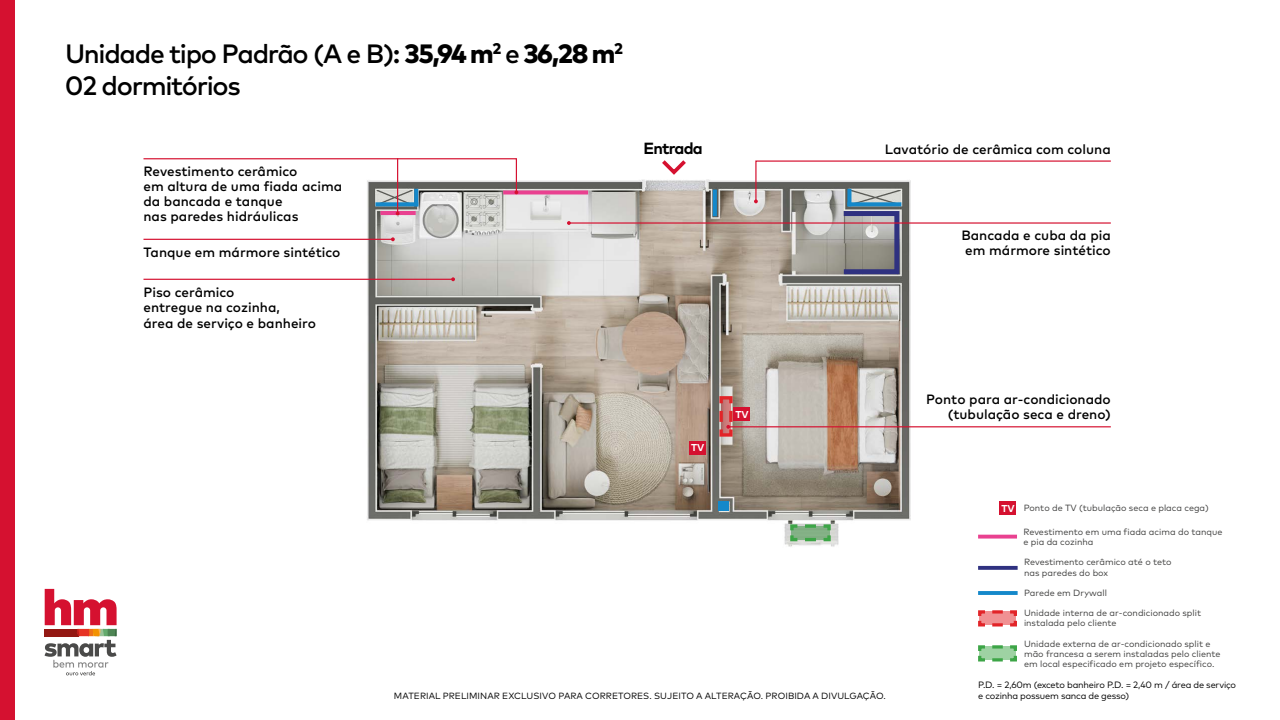
<style>
.page{position:relative;width:1280px;height:720px;background:#fff}
.page>*{position:absolute;margin:0;border:0;box-sizing:border-box;transform-origin:0 0}
.t1{font:500 26.5px/31.8px "Mark Pro";letter-spacing:-.05em;color:#000}
.t2{font:700 16.15px "Mark Pro";letter-spacing:-.05em;color:#000}
.t3{font:500 13.5px/15px "Mark Pro";color:#000}
.t4{font:700 10px "Mark Pro";color:#fff}
.t5{font:9.2px/11.1px "Mark Pro";letter-spacing:-.02em;color:#000}
.t6{font:9px/10.3px "Mark Pro";color:#3d3d3c}
.t7{font:9px "Mark Pro";letter-spacing:.005em;color:#000}
.s1{font-weight:800}
.s2{font-weight:700;font-size:10px;color:#fff}
</style>
<div class="page">
<div style="left:0;top:0;width:15px;height:720px;background:#d51130"></div>
<img style="left:363px;top:179px;width:551px;height:368px">
<div style="left:841px;top:211px;width:58px;height:63px;border:5px solid #2f3180"></div>
<div style="left:503px;top:190px;width:85px;height:5px;background:#e94190"></div>
<hr style="left:380px;top:211px;width:36px;height:4px;background:#e94190">
<svg style="left:143px;top:158px;width:375px;height:36px"></svg>
<svg style="left:789px;top:523px;width:43px;height:20px"></svg>
<hr style="left:728px;top:426px;width:383px;height:1px;background:#d51130">
<svg style="left:718px;top:394px;width:16px;height:44px"></svg>
<svg style="left:662px;top:160px;width:24px;height:15px"></svg>
<svg style="left:375px;top:202px;width:39px;height:4px"></svg>
<hr style="left:847px;top:202px;width:54px;height:4px;background:#1488ca">
<hr style="left:144px;top:279px;width:309px;height:1px;background:#d51130">
<svg style="left:451px;top:277px;width:4px;height:4px"></svg>
<hr style="left:144px;top:239px;width:249px;height:1px;background:#d51130">
<svg style="left:391px;top:237px;width:4px;height:4px"></svg>
<hr style="left:569px;top:222px;width:542px;height:2px;background:#d51130">
<svg style="left:567px;top:221px;width:4px;height:4px"></svg>
<hr style="left:397px;top:158px;width:1px;height:56px;background:#d51130">
<svg style="left:44px;top:589px;width:73px;height:86px"></svg>
<svg style="left:414px;top:189px;width:4px;height:17px"></svg>
<svg style="left:713px;top:190px;width:4px;height:26px"></svg>
<svg style="left:754px;top:160px;width:357px;height:43px"></svg>
<div style="left:718px;top:501px;width:11px;height:10px;background:#1488ca"></div>
<svg style="left:978px;top:535px;width:39px;height:4px"></svg>
<svg style="left:978px;top:566px;width:40px;height:4px"></svg>
<hr style="left:978px;top:591px;width:40px;height:4px;background:#1f8ecc">
<svg style="left:978px;top:610px;width:39px;height:17px"></svg>
<svg style="left:978px;top:645px;width:39px;height:17px"></svg>
<div style="left:1000px;top:501px;width:16px;height:14px;background:#d51130"></div>
<div style="left:689px;top:441px;width:17px;height:13px;background:#d51130"></div>
<div style="left:734px;top:407px;width:16px;height:14px;background:#d51130"></div>
<h1 class="t1" style="left:65px;top:35px;width:559px">Unidade tipo Padrão (A e B): <span class="s1">35,94 m</span><sup>2</sup> e <span class="s1">36,28 m</span><sup>2<br></sup>02 dormitórios</h1>
<h3 class="t3" style="left:144px;top:163px;width:200px">Revestimento cerâmico<br>em altura de uma fiada acima da bancada e tanque<br>nas paredes hidráulicas</h3>
<h3 class="t3" style="left:144px;top:243px;width:199px">Tanque em mármore sintético</h3>
<h3 class="t3" style="left:144px;top:283px;width:174px;line-height:15.8px">Piso cerâmico<br>entregue na cozinha,<br>área de serviço e banheiro</h3>
<h2 class="t2" style="left:643px;top:136px;width:61px">Entrada</h2>
<p class="t4" style="left:691px;top:440px;width:15px">TV</p>
<p class="t4" style="left:735px;top:407px;width:15px">TV</p>
<h3 class="t3" style="left:885px;top:140px;width:227px">Lavatório de cerâmica com coluna</h3>
<h3 class="t3" style="left:961px;top:226px;width:151px">Bancada e cuba da pia em mármore sintético</h3>
<h3 class="t3" style="left:926px;top:391px;width:186px;text-align:right">Ponto para ar-condicionado (tubulação seca e dreno)</h3>
<p class="t6" style="left:1001px;top:502px;width:209px"><span class="s2">TV</span> Ponto de TV (tubulação seca e placa cega)</p>
<p class="t6" style="left:1023px;top:526px;width:201px">Revestimento em uma fiada acima do tanque e pia da cozinha</p>
<p class="t6" style="left:1024px;top:556px;width:149px">Revestimento cerâmico até o teto nas paredes do box</p>
<p class="t6" style="left:1024px;top:587px;width:84px">Parede em Drywall</p>
<p class="t6" style="left:1024px;top:607px;width:179px">Unidade interna de ar-condicionado split instalada pelo cliente</p>
<p class="t6" style="left:1024px;top:638px;width:198px">Unidade externa de ar-condicionado split e mão francesa a serem instaladas pelo cliente em local especificado em projeto específico.</p>
<p class="t7" style="left:394px;top:689px;width:493px">MATERIAL PRELIMINAR EXCLUSIVO PARA CORRETORES. SUJEITO A ALTERAÇÃO. PROIBIDA A DIVULGAÇÃO.</p>
<p class="t5" style="left:978px;top:678px;width:260px">P.D. = 2,60m (exceto banheiro P.D. = 2,40 m / área de serviço e cozinha possuem sanca de gesso)</p>
</div>
